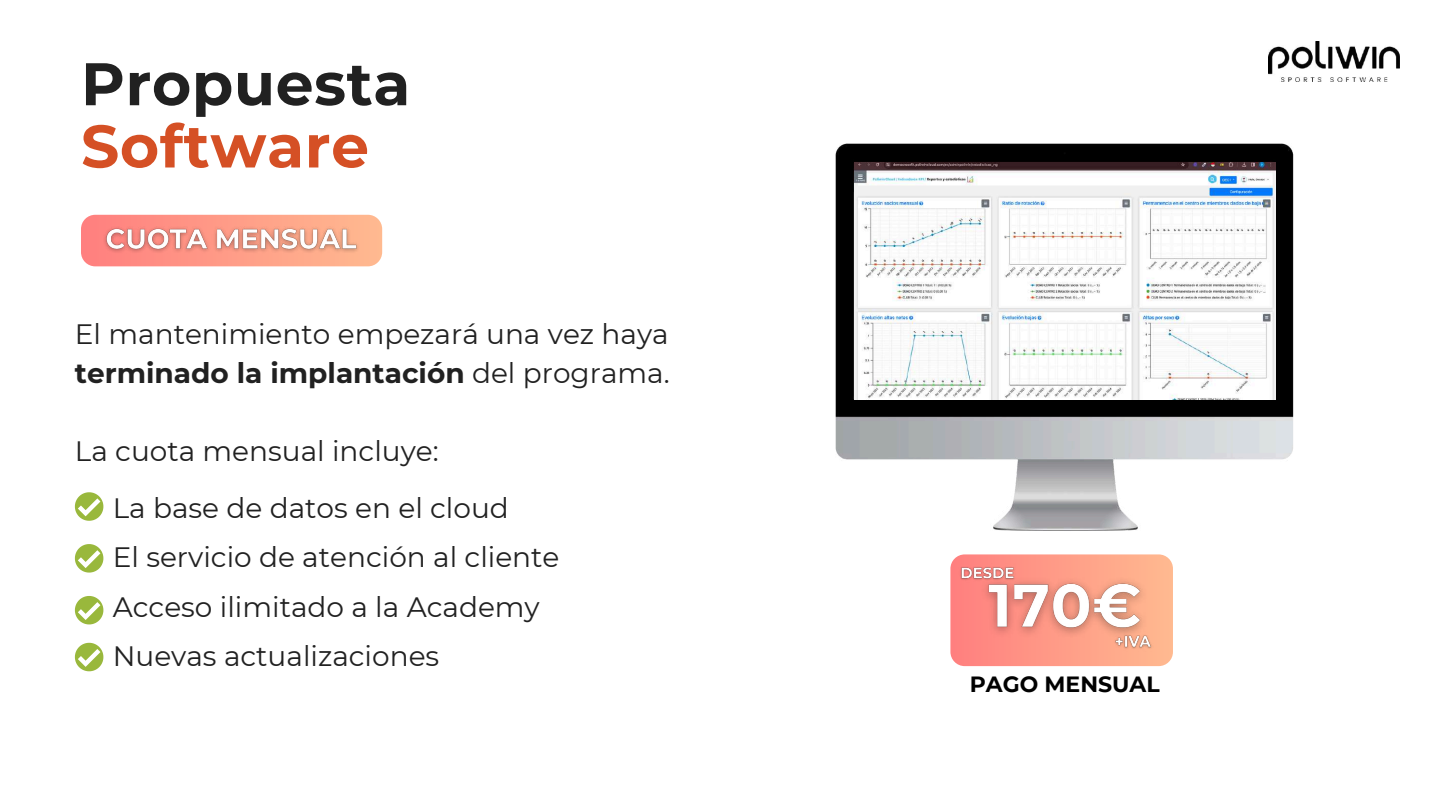
<style>
.page{position:relative;width:1440px;height:810px;background:#fff}
.page>*{position:absolute;margin:0;border:0;box-sizing:border-box;transform-origin:0 0}
.t1{font:700 60px "Montserrat";letter-spacing:.01em;color:#212121}
.t2{font:700 60px "Montserrat";letter-spacing:.01em;color:#d55025}
.t3{font:28px/49.5px "Montserrat";color:#212121}
.t4{font:700 22px "Montserrat";color:#010101}
.s1{font-weight:700}
</style>
<div class="page">
<svg style="left:75px;top:492px;width:28px;height:29px"></svg>
<svg style="left:75px;top:544px;width:28px;height:29px"></svg>
<svg style="left:75px;top:596px;width:28px;height:28px"></svg>
<div style="left:950px;top:554px;width:223px;height:112px;background:linear-gradient(to right,#ff7f7f,#ffba90);border-radius:14px"></div>
<img style="left:836px;top:144px;width:458px;height:387px">
<img style="left:854px;top:163px;width:421px;height:237px">
<div style="left:81px;top:215px;width:301px;height:51px;background:linear-gradient(to right,#ff7f7f,#ffba90);border-radius:14px"></div>
<img style="left:1268px;top:41px;width:132px;height:40px">
<svg style="left:75px;top:643px;width:28px;height:28px"></svg>
<img style="left:973px;top:569px;width:182px;height:76px">
<img style="left:1112px;top:632px;width:44px;height:19px">
<img style="left:99px;top:223px;width:264px;height:35px">
<img style="left:958px;top:563px;width:61px;height:20px">
<h1 class="t1" style="left:81px;top:47px;width:331px">Propuesta</h1>
<h1 class="t2" style="left:81px;top:109px;width:290px">Software</h1>
<p class="t3" style="left:75px;top:315px;width:596px;line-height:39px">El mantenimiento empezará una vez haya <span class="s1">terminado la implantación</span> del programa.</p>
<p class="t3" style="left:113px;top:423px;width:398px;line-height:56.6px;text-indent:-38px">La cuota mensual incluye:<br>La base de datos en el cloud</p>
<p class="t3" style="left:113px;top:533px;width:448px">El servicio de atención al cliente<br>Acceso ilimitado a la Academy<br>Nuevas actualizaciones</p>
<p class="t4" style="left:970px;top:670px;width:191px">PAGO MENSUAL</p>
</div>
